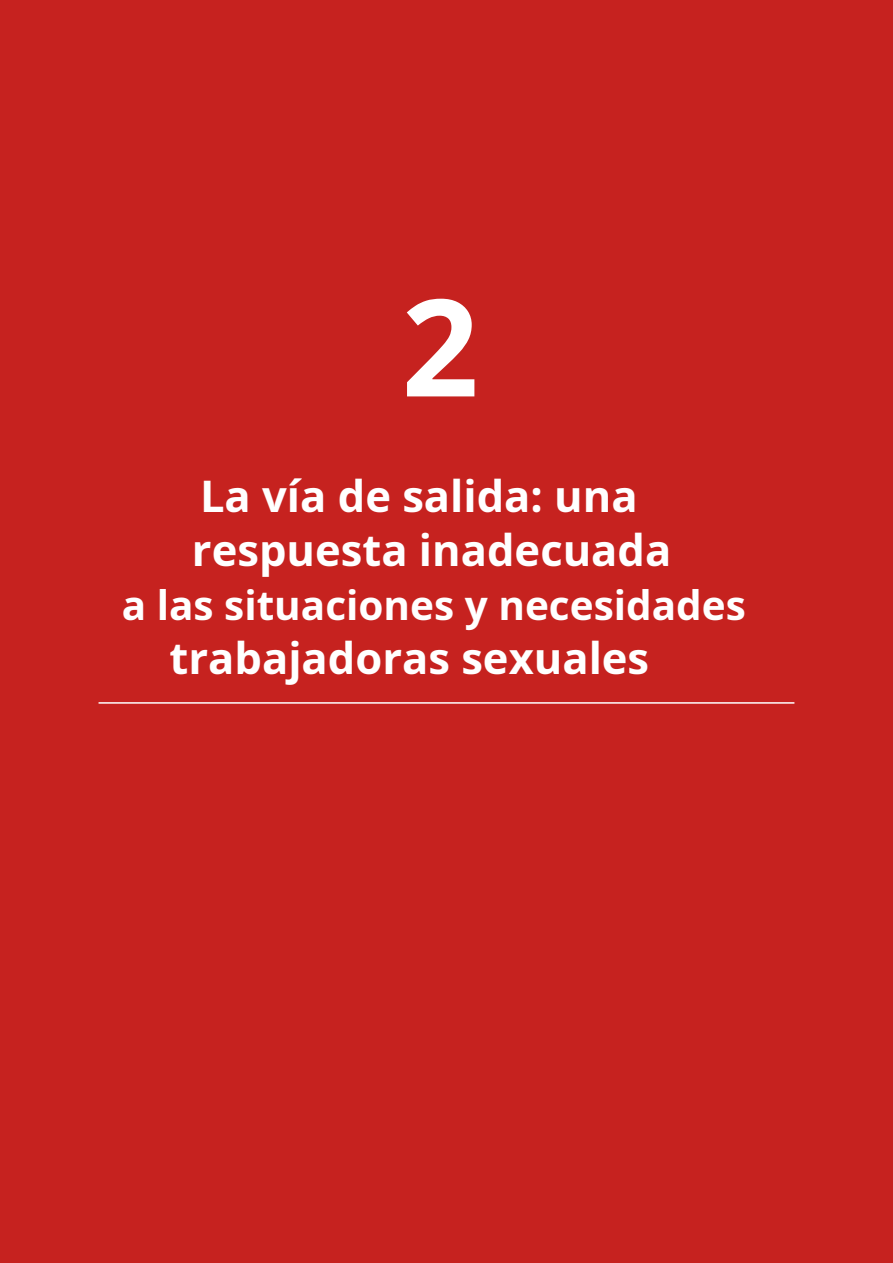
<style>
.page{position:relative;width:893px;height:1263px;background:#c6221f}
.page>*{position:absolute;margin:0;border:0;box-sizing:border-box;transform-origin:0 0}
.t1{font:700 135px "Noto Sans";color:#fff}
.t2{font:700 43.5px/54px "Noto Sans";color:#fff}
.t3{font:700 40.5px "Noto Sans";color:#fff}
</style>
<div class="page">
<hr style="left:99px;top:702px;width:695px;height:2px;background:#fff">
<h1 class="t1" style="left:402px;top:252px;width:79px">2</h1>
<p class="t2" style="left:192px;top:468px;width:481px">La vía de salida: una respuesta inadecuada</p>
<p class="t3" style="left:122px;top:577px;width:626px">a las situaciones y necesidades</p>
<p class="t2" style="left:170px;top:630px;width:481px">trabajadoras sexuales</p>
</div>
